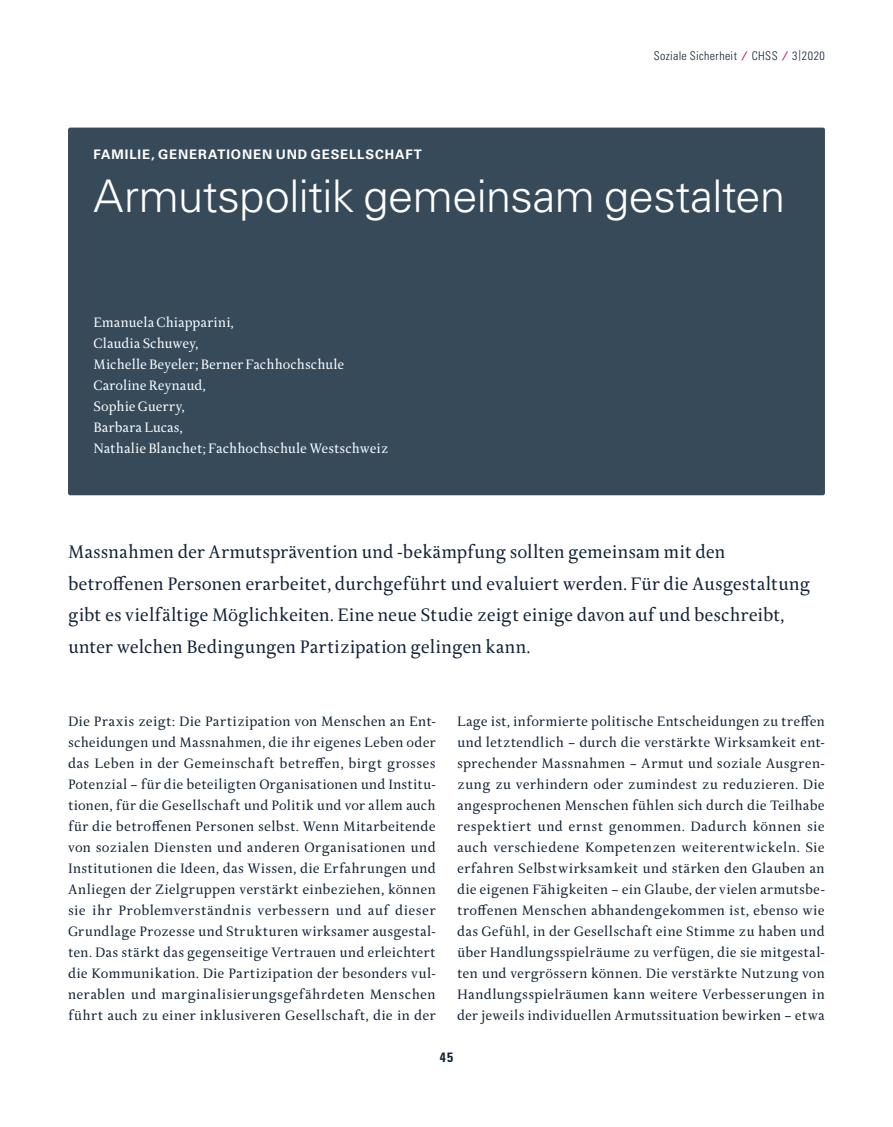
<style>
.page{position:relative;width:893px;height:1127px;background:#fff}
.page>*{position:absolute;margin:0;border:0;box-sizing:border-box;transform-origin:0 0}
._04_Rubrik_Einleitun{font:300 45px "Univers LT Std";letter-spacing:-.01em;color:#fff}
._04_Lead{font:19.5px/31.5px "Delicato Pro";letter-spacing:-.01em;color:#122135}
._03a_Grundtext_ohne{font:14.7px/21px "Delicato Pro";letter-spacing:.01em;color:#122135;text-align:justify}
._06_Autor_Rubrik_Ein{font:14.7px "Delicato Pro";letter-spacing:-.005em;color:#fff}
.t1{font:700 condensed 13.5px "Univers LT Std";color:#122135}
._04_Rubrik_Einleitun-2{font:700 13.2px "Univers LT Std";letter-spacing:.065em;color:#fff}
.t2{font:300 condensed 12px "Univers LT Std";letter-spacing:.03em;color:#122135}
.s1{font-weight:700;font-stretch:normal;color:#c70458}
.s2{font-size:10.8px}
</style>
<div class="page">
<div style="left:68px;top:128px;width:757px;height:367px;background:#364a5a;border-radius:2px"></div>
<p class="t2" style="left:654px;top:48px;width:173px">Soziale Sicherheit <span class="s1">⁄</span> CHSS <span class="s1">⁄</span> 3<span class="s2">|</span>2020</p>
<p class="_04_Rubrik_Einleitun-2" style="left:94px;top:147px;width:330px">FAMILIE, GENERATIONEN UND GESELLSCHAFT</p>
<p class="_04_Rubrik_Einleitun" style="left:94px;top:169px;width:693px">Armutspolitik gemeinsam gestalten</p>
<p class="_06_Autor_Rubrik_Ein" style="left:94px;top:314px;width:142px">Emanuela Chiapparini,</p>
<p class="_06_Autor_Rubrik_Ein" style="left:94px;top:335px;width:107px">Claudia Schuwey,</p>
<p class="_06_Autor_Rubrik_Ein" style="left:94px;top:356px;width:252px">Michelle Beyeler; Berner Fachhochschule</p>
<p class="_06_Autor_Rubrik_Ein" style="left:94px;top:377px;width:114px">Caroline Reynaud,</p>
<p class="_06_Autor_Rubrik_Ein" style="left:94px;top:398px;width:93px">Sophie Guerry,</p>
<p class="_06_Autor_Rubrik_Ein" style="left:94px;top:419px;width:91px">Barbara Lucas,</p>
<p class="_06_Autor_Rubrik_Ein" style="left:94px;top:440px;width:296px">Nathalie Blanchet; Fachhochschule Westschweiz</p>
<p class="_04_Lead" style="left:68px;top:537px;width:744px">Massnahmen der Armutsprävention und -bekämpfung sollten gemeinsam mit den betroffenen Personen erarbeitet, durchgeführt und evaluiert werden. Für die Ausgestaltung gibt es vielfältige Möglichkeiten. Eine neue Studie zeigt einige davon auf und beschreibt, unter welchen Bedingungen Partizipation gelingen kann.</p>
<p class="_03a_Grundtext_ohne" style="left:68px;top:711px;width:369px">Die Praxis zeigt: Die Partizipation von Menschen an Ent&shy;scheidungen und Massnahmen, die ihr eigenes Leben oder das Leben in der Gemeinschaft betreffen, birgt grosses Potenzial – für die beteiligten Organisationen und Institu&shy;tionen, für die Gesellschaft und Politik und vor allem auch für die betroffenen Personen selbst. Wenn Mitarbeitende von sozialen Diensten und anderen Organisationen und Institutionen die Ideen, das Wissen, die Erfahrungen und Anliegen der Zielgruppen verstärkt einbeziehen, können sie ihr Problemverständnis verbessern und auf dieser Grundlage Prozesse und Strukturen wirksamer ausgestal&shy;ten. Das stärkt das gegenseitige Vertrauen und erleichtert die Kommunikation. Die Partizipation der besonders vul&shy;nerablen und marginalisierungsgefährdeten Menschen führt auch zu einer inklusiveren Gesellschaft, die in der</p>
<p class="_03a_Grundtext_ohne" style="left:457px;top:711px;width:369px">Lage ist, informierte politische Entscheidungen zu treffen und letztendlich – durch die verstärkte Wirksamkeit ent&shy;sprechender Massnahmen – Armut und soziale Ausgren&shy;zung zu verhindern oder zumindest zu reduzieren. Die angesprochenen Menschen fühlen sich durch die Teilhabe respektiert und ernst genommen. Dadurch können sie auch verschiedene Kompetenzen weiterentwickeln. Sie erfahren Selbstwirksamkeit und stärken den Glauben an die eigenen Fähigkeiten – ein Glaube, der vielen armutsbe&shy;troffenen Menschen abhandengekommen ist, ebenso wie das Gefühl, in der Gesellschaft eine Stimme zu haben und über Handlungsspielräume zu verfügen, die sie mitgestal&shy;ten und vergrössern können. Die verstärkte Nutzung von Handlungsspielräumen kann weitere Verbesserungen in der jeweils individuellen Armutssituation bewirken – etwa</p>
<p class="t1" style="left:440px;top:1049px;width:15px">45</p>
</div>
